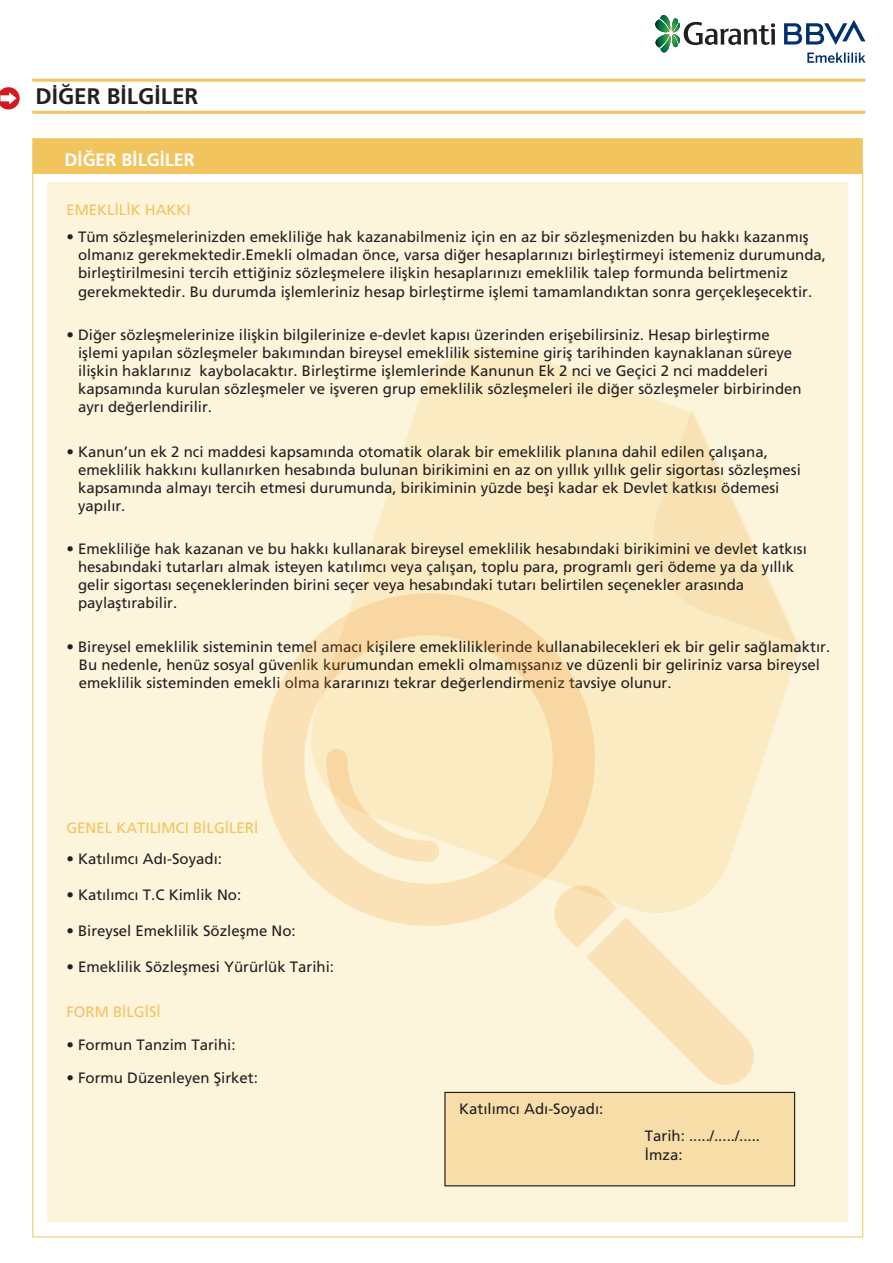
<style>
.page{position:relative;width:893px;height:1263px;background:#fff}
.page>*{position:absolute;margin:0;border:0;box-sizing:border-box;transform-origin:0 0}
.t1{font:700 22.5px "Frutiger";color:#231f20}
.t2{font:700 18px "Frutiger";color:#fff}
.t3{font:15px/18px "Frutiger Roman";color:#231f20}
.t4{font:15px "Frutiger Roman";color:#f2c45d}
</style>
<div class="page">
<div style="left:47px;top:183px;width:800px;height:1039px;background:#fcf5dc"></div>
<div style="left:32px;top:138px;width:831px;height:36px;background:#f2c45d;border:1px solid #f2c45d"></div>
<hr style="left:32px;top:79px;width:833px;height:3px;background:#f2c45d">
<hr style="left:32px;top:111px;width:833px;height:3px;background:#f2c45d">
<svg style="left:0;top:87px;width:20px;height:22px"></svg>
<svg style="left:262px;top:642px;width:492px;height:443px"></svg>
<svg style="left:311px;top:346px;width:488px;height:567px;fill:#faebc3"></svg>
<svg style="left:644px;top:408px;width:155px;height:237px"></svg>
<div style="left:445px;top:1092px;width:350px;height:94px;background:#f7dda8"></div>
<div style="left:444px;top:1092px;width:351px;height:94px;border:1px solid #231f20"></div>
<svg style="left:784px;top:20px;width:81px;height:25px"></svg>
<svg style="left:807px;top:52px;width:58px;height:11px"></svg>
<svg style="left:655px;top:15px;width:120px;height:38px"></svg>
<h1 class="t1" style="left:36px;top:83px;width:164px">DİĞER BİLGİLER</h1>
<p class="t2" style="left:65px;top:149px;width:132px">DİĞER BİLGİLER</p>
<p class="t4" style="left:66px;top:201px;width:126px">EMEKLİLİK HAKKI</p>
<p class="t3" style="left:78px;top:228px;width:749px;text-indent:-12px">• Tüm sözleşmelerinizden emekliliğe hak kazanabilmeniz için en az bir sözleşmenizden bu hakkı kazanmış olmanız gerekmektedir.Emekli olmadan önce, varsa diğer hesaplarınızı birleştirmeyi istemeniz durumunda, birleştirilmesini tercih ettiğiniz sözleşmelere ilişkin hesaplarınızı emeklilik talep formunda belirtmeniz gerekmektedir. Bu durumda işlemleriniz hesap birleştirme işlemi tamamlandıktan sonra gerçekleşecektir.</p>
<p class="t3" style="left:78px;top:326px;width:725px;text-indent:-12px">• Diğer sözleşmelerinize ilişkin bilgilerinize e-devlet kapısı üzerinden erişebilirsiniz. Hesap birleştirme işlemi yapılan sözleşmeler bakımından bireysel emeklilik sistemine giriş tarihinden kaynaklanan süreye ilişkin haklarınız kaybolacaktır. Birleştirme işlemlerinde Kanunun Ek 2 nci ve Geçici 2 nci maddeleri kapsamında kurulan sözleşmeler ve işveren grup emeklilik sözleşmeleri ile diğer sözleşmeler birbirinden ayrı değerlendirilir.</p>
<p class="t3" style="left:78px;top:443px;width:724px;text-indent:-12px">• Kanun’un ek 2 nci maddesi kapsamında otomatik olarak bir emeklilik planına dahil edilen çalışana, emeklilik hakkını kullanırken hesabında bulunan birikimini en az on yıllık yıllık gelir sigortası sözleşmesi kapsamında almayı tercih etmesi durumunda, birikiminin yüzde beşi kadar ek Devlet katkısı ödemesi yapılır.</p>
<p class="t3" style="left:78px;top:539px;width:730px;text-indent:-12px">• Emekliliğe hak kazanan ve bu hakkı kullanarak bireysel emeklilik hesabındaki birikimini ve devlet katkısı hesabındaki tutarları almak isteyen katılımcı veya çalışan, toplu para, programlı geri ödeme ya da yıllık gelir sigortası seçeneklerinden birini seçer veya hesabındaki tutarı belirtilen seçenekler arasında paylaştırabilir.</p>
<p class="t3" style="left:79px;top:638px;width:753px;text-indent:-13px">• Bireysel emeklilik sisteminin temel amacı kişilere emekliliklerinde kullanabilecekleri ek bir gelir sağlamaktır.<br>Bu nedenle, henüz sosyal güvenlik kurumundan emekli olmamışsanız ve düzenli bir geliriniz varsa bireysel emeklilik sisteminden emekli olma kararınızı tekrar değerlendirmeniz tavsiye olunur.</p>
<p class="t4" style="left:66px;top:819px;width:194px">GENEL KATILIMCI BİLGİLERİ</p>
<p class="t3" style="left:66px;top:850px;width:157px">• Katılımcı Adı-Soyadı:</p>
<p class="t3" style="left:66px;top:886px;width:176px">• Katılımcı T.C Kimlik No:</p>
<p class="t3" style="left:66px;top:922px;width:231px">• Bireysel Emeklilik Sözleşme No:</p>
<p class="t3" style="left:66px;top:958px;width:269px">• Emeklilik Sözleşmesi Yürürlük Tarihi:</p>
<p class="t4" style="left:66px;top:1003px;width:96px">FORM BİLGİSİ</p>
<p class="t3" style="left:66px;top:1036px;width:171px">• Formun Tanzim Tarihi:</p>
<p class="t3" style="left:66px;top:1069px;width:193px">• Formu Düzenleyen Şirket:</p>
<p class="t3" style="left:459px;top:1100px;width:146px">Katılımcı Adı-Soyadı:</p>
<p class="t3" style="left:645px;top:1126px;width:117px;line-height:19.5px">Tarih: ...../...../.....<br>İmza:</p>
</div>
